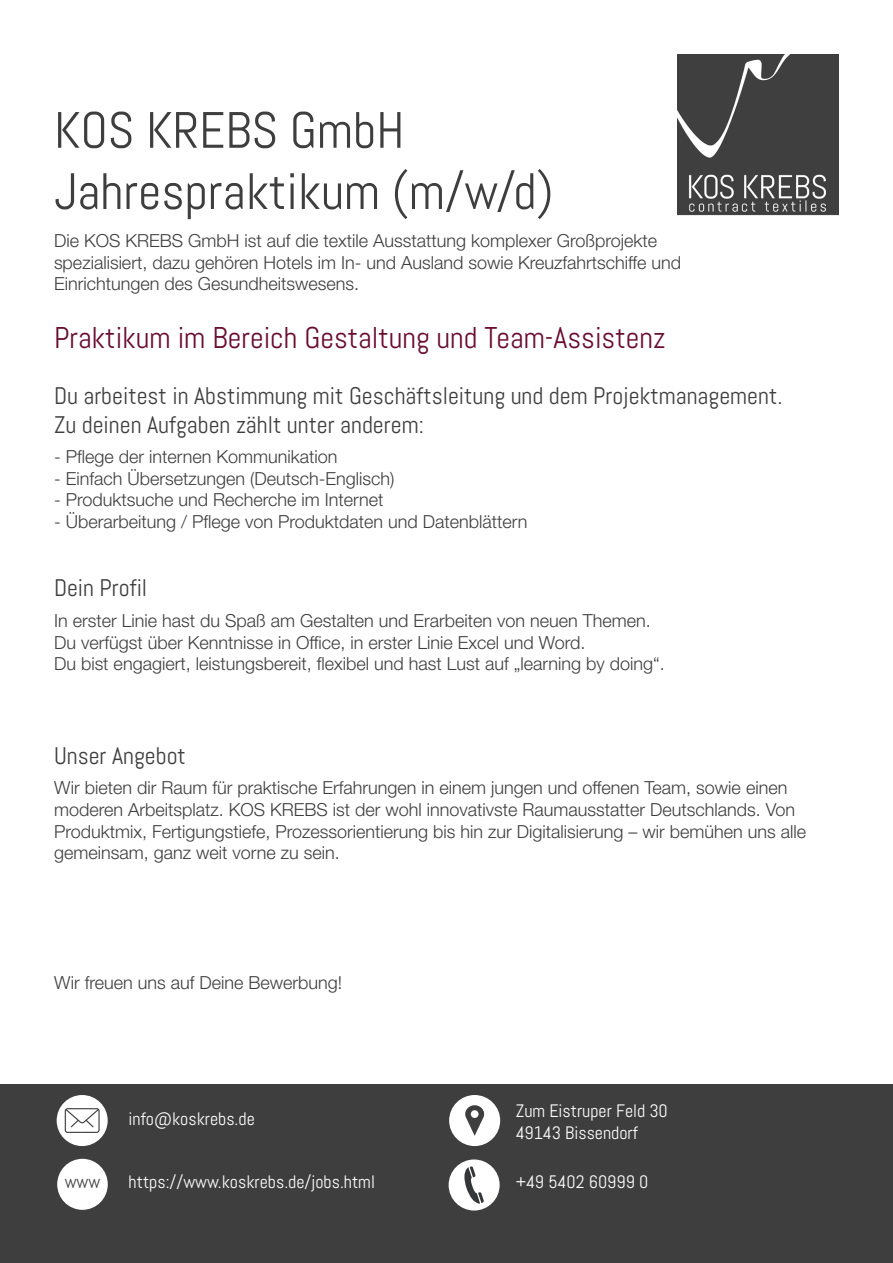
<style>
.page{position:relative;width:893px;height:1263px;background:#fff}
.page>*{position:absolute;margin:0;border:0;box-sizing:border-box;transform-origin:0 0}
.t1{font:51px/61.2px "Abel";color:#3e3e3f}
.t2{font:30px "Abel";color:#6a0c32}
.t3{font:24px/28.8px "Abel";color:#3e3e3f}
.t4{font:18.15px "Abel";color:#3e3e3f}
.t5{font:300 18px/21.6px "Helvetica Neue LT Std";color:#3e3e3f}
.t6{font:18px/21.6px "Abel";color:#fff}
</style>
<div class="page">
<img style="left:677px;top:54px;width:162px;height:162px">
<div style="left:0;top:1084px;width:893px;height:179px;background:#3e3e3f"></div>
<div style="left:449px;top:1095px;width:51px;height:51px;background:#fff;border-radius:50%"></div>
<svg style="left:465px;top:1105px;width:19px;height:31px"></svg>
<div style="left:449px;top:1159px;width:51px;height:51px;background:#fff;border-radius:50%"></div>
<svg style="left:464px;top:1166px;width:20px;height:37px"></svg>
<div style="left:57px;top:1095px;width:51px;height:51px;background:#fff;border-radius:50%"></div>
<svg style="left:65px;top:1108px;width:35px;height:25px"></svg>
<div style="left:57px;top:1159px;width:51px;height:51px;background:#fff;border-radius:50%"></div>
<h1 class="t1" style="left:54px;top:100px;width:501px">KOS KREBS GmbH<br>Jahrespraktikum (m/w/d)</h1>
<p class="t5" style="left:54px;top:229px;width:629px">Die KOS KREBS GmbH ist auf die textile Ausstattung komplexer Großprojekte spezialisiert, dazu gehören Hotels im In- und Ausland sowie Kreuzfahrtschiffe und<br>Einrichtungen des Gesundheitswesens.</p>
<h2 class="t2" style="left:54px;top:318px;width:613px">Praktikum im Bereich Gestaltung und Team-Assistenz</h2>
<h3 class="t3" style="left:54px;top:381px;width:730px">Du arbeitest in Abstimmung mit Geschäftsleitung und dem Projektmanagement.<br>Zu deinen Aufgaben zählt unter anderem:</h3>
<p class="t5" style="left:54px;top:445px;width:285px">- Pflege der internen Kommunikation</p>
<p class="t5" style="left:54px;top:467px;width:342px">- Einfach Übersetzungen (Deutsch-Englisch)</p>
<p class="t5" style="left:54px;top:489px;width:331px">- Produktsuche und Recherche im Internet</p>
<p class="t5" style="left:54px;top:510px;width:475px">- Überarbeitung / Pflege von Produktdaten und Datenblättern</p>
<h3 class="t3" style="left:54px;top:574px;width:95px">Dein Profil</h3>
<p class="t5" style="left:54px;top:609px;width:612px">In erster Linie hast du Spaß am Gestalten und Erarbeiten von neuen Themen.<br>Du verfügst über Kenntnisse in Office, in erster Linie Excel und Word.<br>Du bist engagiert, leistungsbereit, flexibel und hast Lust auf „learning by doing“.</p>
<h3 class="t3" style="left:54px;top:741px;width:133px">Unser Angebot</h3>
<p class="t5" style="left:54px;top:777px;width:754px">Wir bieten dir Raum für praktische Erfahrungen in einem jungen und offenen Team, sowie einen moderen Arbeitsplatz. KOS KREBS ist der wohl innovativste Raumausstatter Deutschlands. Von Produktmix, Fertigungstiefe, Prozessorientierung bis hin zur Digitalisierung – wir bemühen uns alle gemeinsam, ganz weit vorne zu sein.</p>
<p class="t5" style="left:54px;top:971px;width:290px">Wir freuen uns auf Deine Bewerbung!</p>
<p class="t4" style="left:65px;top:1171px;width:37px">www</p>
<p class="t6" style="left:129px;top:1108px;width:128px">info@koskrebs.de</p>
<p class="t6" style="left:516px;top:1100px;width:153px">Zum Eistruper Feld 30<br>49143 Bissendorf</p>
<p class="t6" style="left:129px;top:1171px;width:248px">https://www.koskrebs.de/jobs.html</p>
<p class="t6" style="left:516px;top:1171px;width:134px">+49 5402 60999 0</p>
</div>
